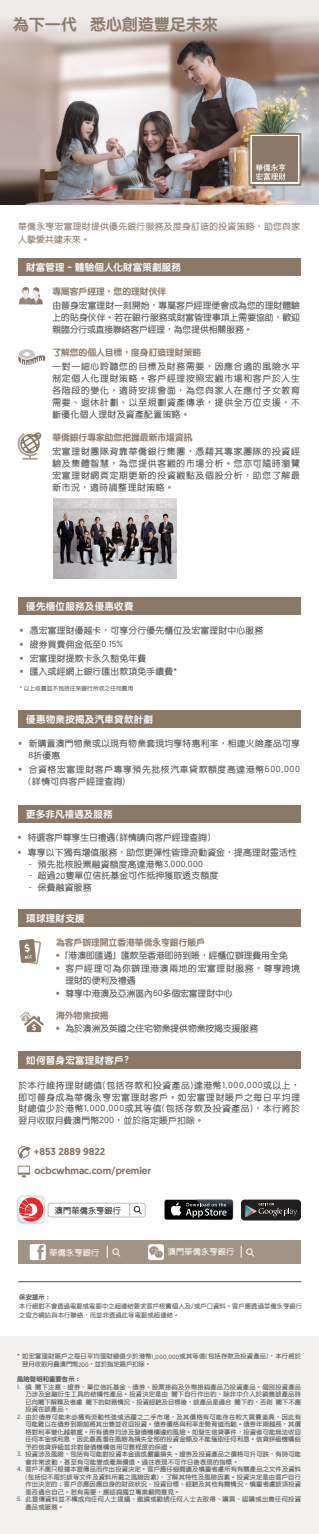
<style>
.page{position:relative;width:319px;height:1534px;background:#fff}
.page>*{position:absolute;margin:0;border:0;box-sizing:border-box;transform-origin:0 0}
.t1{font:15.62px "ST Yuanti TC Bold";letter-spacing:.025em;color:#8b7866}
.t2{font:500 10px/18.9px "Geomanist";color:#817162}
.t3{font:9.38px "ST Yuanti TC Bold";letter-spacing:.025em;color:#fff}
.t4{font:8.75px/11.9px "ST Yuanti TC Regular";letter-spacing:.025em;color:#4d4d4f;text-align:justify}
.t5{font:8.75px "ST Yuanti TC Regular";color:#4d4d4f}
.t6{font:8.75px/11.2px "ST Yuanti TC Regular";letter-spacing:.08em;color:#4d4d4f}
.t7{font:8.75px "ST Yuanti TC Bold";color:#8b7866}
.t8{font:8.75px/12.5px "ST Yuanti TC Regular";letter-spacing:.04em;color:#8b7866}
.t9{font:8.12px "ST Yuanti TC Regular";letter-spacing:.02em;color:#fff}
.t10{font:8.12px "ST Yuanti TC Regular";letter-spacing:.02em;color:#231f20}
.t11{font:6.25px/7.5px "ST Yuanti TC Regular";letter-spacing:.035em;color:#4d4d4f}
.t12{font:6.25px/8.8px "ST Yuanti TC Regular";letter-spacing:.015em;color:#4e4e50}
.t13{font:6.25px "ST Yuanti TC Bold";letter-spacing:.025em;color:#4e4e50}
.t14{font:5.62px "ST Yuanti TC Regular";letter-spacing:.025em;color:#4d4d4f}
.t15{font:5.56px "ST Yuanti TC Bold";color:#fff}
.s1{font-family:"Geomanist";color:#8b7866}
.s2{font-family:"Geomanist"}
</style>
<div class="page">
<img style="left:0;top:47px;width:319px;height:158px">
<svg style="left:0;top:0;width:319px;height:47px"></svg>
<div style="left:0;top:1335px;width:319px;height:198px;background:#f2f1ef"></div>
<div style="left:18px;top:258px;width:282px;height:18px;background:#8b7866"></div>
<div style="left:241px;top:1199px;width:60px;height:21px;background:#221f1f;border-radius:4px"></div>
<svg style="left:245px;top:1203px;width:52px;height:14px"></svg>
<svg style="left:18px;top:1146px;width:12px;height:12px"></svg>
<svg style="left:18px;top:1165px;width:12px;height:8px"></svg>
<div style="left:18px;top:1240px;width:283px;height:23px;background:#a29384"></div>
<svg style="left:164px;top:1199px;width:69px;height:20px"></svg>
<div style="left:165px;top:1199px;width:67px;height:20px;background:#010101;border-radius:2px"></div>
<svg style="left:170px;top:1199px;width:63px;height:18px"></svg>
<div style="left:48px;top:1202px;width:98px;height:15px;border:1px solid #bbbdbf;border-radius:3px"></div>
<svg style="left:129px;top:1203px;width:13px;height:13px"></svg>
<img style="left:16px;top:1173px;width:51px;height:51px">
<svg style="left:18px;top:1196px;width:26px;height:26px"></svg>
<svg style="left:148px;top:1244px;width:16px;height:15px"></svg>
<svg style="left:107px;top:1245px;width:13px;height:12px"></svg>
<svg style="left:241px;top:1245px;width:13px;height:12px"></svg>
<svg style="left:30px;top:1244px;width:16px;height:15px"></svg>
<hr style="left:18px;top:1281px;width:283px;height:1px;background:#4e4e50">
<svg style="left:248px;top:133px;width:53px;height:53px"></svg>
<div style="left:18px;top:710px;width:282px;height:18px;background:#8b7866"></div>
<div style="left:18px;top:909px;width:282px;height:18px;background:#8b7866"></div>
<div style="left:18px;top:1051px;width:282px;height:18px;background:#8b7866"></div>
<div style="left:18px;top:804px;width:282px;height:18px;background:#8b7866"></div>
<div style="left:18px;top:597px;width:282px;height:18px;background:#8b7866"></div>
<img style="left:54px;top:498px;width:123px;height:80px">
<svg style="left:19px;top:287px;width:24px;height:17px"></svg>
<svg style="left:18px;top:349px;width:27px;height:16px"></svg>
<svg style="left:17px;top:432px;width:25px;height:28px"></svg>
<svg style="left:19px;top:939px;width:22px;height:25px"></svg>
<svg style="left:20px;top:1011px;width:24px;height:21px"></svg>
<h1 class="t1" style="left:13px;top:13px;width:206px">為下一代 悉心創造豐足未來</h1>
<h3 class="t8" style="left:18px;top:220px;width:283px">華僑永亨宏富理財提供優先銀行服務及度身訂造的投資策略︐助您與家人摰愛共建未來︒</h3>
<h3 class="t3" style="left:26px;top:260px;width:156px">財富管理 - 體驗個人化財富策劃服務</h3>
<p class="t15" style="left:37px;top:432px;width:4px">?</p>
<h3 class="t7" style="left:52px;top:285px;width:115px">專屬客戶經理︐您的理財伙伴</h3>
<h3 class="t4" style="left:52px;top:299px;width:249px">由晉身宏富理財一刻開始︐專屬客戶經理便會成為您的理財體驗上的貼身伙伴︒若在銀行服務或財富管理事項上需要協助︐歡迎親臨分行或直接聯絡客戶經理︐為您提供相關服務︒</h3>
<h3 class="t7" style="left:52px;top:346px;width:150px">了解您的個人目標︐度身訂造理財策略</h3>
<h3 class="t4" style="left:52px;top:360px;width:249px">一對一細心聆聽您的目標及財務需要︐因應合適的風險水平制定個人化理財策略︒客戶經理按照宏觀市場和客戶於人生各階段的變化︐適時安排會面︐為您與家人在應付子女教育需要︑退休計劃︑以至規劃資產傳承︐提供全方位支援︐不斷優化個人理財及資產配置策略︒</h3>
<h3 class="t7" style="left:52px;top:431px;width:141px">華僑銀行專家助您把握最新市場資訊</h3>
<h3 class="t4" style="left:52px;top:445px;width:249px">宏富理財團隊背靠華僑銀行集團︐憑藉其專家團隊的投資經驗及集體智慧︐為您提供客觀的市場分析︒您亦可隨時瀏覽宏富理財網頁定期更新的投資觀點及個股分析︐助您了解最新市況︐適時調整理財策略︒</h3>
<h3 class="t3" style="left:26px;top:598px;width:109px;rotate:1deg">優先櫃位服務及優惠收費</h3>
<h3 class="t4" style="left:20px;top:624px;width:245px"><span class="s1">•</span> 憑宏富理財優越卡︐可享分行優先櫃位及宏富理財中心服務</h3>
<h3 class="t4" style="left:20px;top:638px;width:105px"><span class="s1">•</span> 證券買賣佣金低至<span class="s2">0.15%</span></h3>
<h3 class="t4" style="left:20px;top:651px;width:128px"><span class="s1">•</span> 宏富理財提款卡永久豁免年費</h3>
<h3 class="t4" style="left:20px;top:665px;width:159px"><span class="s1">•</span> 匯入或經網上銀行匯出款項免手續費*</h3>
<p class="t14" style="left:20px;top:684px;width:115px">* 以上收費並不包括往來銀行所收之任何費用</p>
<h3 class="t3" style="left:26px;top:711px;width:128px;rotate:1deg">優惠物業按揭及汽車貸款計劃</h3>
<h3 class="t4" style="left:29px;top:736px;width:273px;text-indent:-10px"><span class="s1">•</span> 新購置澳門物業或以現有物業套現均享特惠利率︐相連火險產品可享<br><span class="s2">8</span>折優惠</h3>
<h3 class="t6" style="left:29px;top:763px;width:273px;line-height:11.9px;text-indent:-10px"><span class="s1">•</span> 合資格宏富理財客戶專享預先批核汽車貸款額度高達港幣<span class="s2">600,000 </span>(詳情可與客戶經理查詢)</h3>
<h3 class="t3" style="left:26px;top:806px;width:88px">更多非凡禮遇及服務</h3>
<h3 class="t5" style="left:18px;top:831px;width:195px"><span class="s1">•</span> 特選客戶尊享生日禮遇(詳情請向客戶經理查詢)</h3>
<h3 class="t4" style="left:18px;top:845px;width:280px"><span class="s1">•</span> 專享以下獨有增值服務︐助您更彈性管理流動資金︐提高理財靈活性</h3>
<h3 class="t4" style="left:29px;top:857px;width:176px"><span class="s2">-</span> 預先批核股票融資額度高達港幣<span class="s2">3,000,000</span></h3>
<h3 class="t4" style="left:29px;top:869px;width:191px"><span class="s2">-</span> 超過<span class="s2">20</span>隻單位信託基金可作抵押獲取透支額度</h3>
<h3 class="t4" style="left:29px;top:881px;width:64px"><span class="s2">-</span> 保費融資服務</h3>
<h3 class="t3" style="left:26px;top:910px;width:60px;rotate:1deg">環球理財支援</h3>
<h3 class="t7" style="left:56px;top:935px;width:150px">為客戶辦理開立香港華僑永亨銀行賬戶</h3>
<h3 class="t5" style="left:56px;top:949px;width:233px"><span class="s1">•</span>「港澳即匯通」匯款至香港即時到賬︐經櫃位辦理費用全免</h3>
<h3 class="t6" style="left:65px;top:962px;width:236px;text-indent:-9px"><span class="s1">•</span> 客戶經理可為你辦理港澳兩地的宏富理財服務︐尊享跨境理財的便利及禮遇</h3>
<h3 class="t5" style="left:56px;top:986px;width:178px"><span class="s1">•</span> 尊享中港澳及亞洲區內<span class="s2">60</span>多個宏富理財中心</h3>
<h3 class="t7" style="left:56px;top:1008px;width:54px">海外物業按揭</h3>
<h3 class="t5" style="left:56px;top:1022px;width:203px"><span class="s1">•</span> 為於澳洲及英國之住宅物業提供物業按揭支援服務</h3>
<h3 class="t3" style="left:26px;top:1052px;width:104px;rotate:1deg">如何晉身宏富理財客戶?</h3>
<h3 class="t4" style="left:19px;top:1078px;width:283px">於本行維持理財總值(包括存款和投資產品)達港幣<span class="s2">1,000,000</span>或以上︐即可晉身成為華僑永亨宏富理財客戶︒如宏富理財賬戶之每日平均理財總值少於港幣<span class="s2">1,000,000</span>或其等值(包括存款及投資產品)︐本行將於翌月收取月費澳門幤<span class="s2">200</span>︐並於指定賬戶扣除︒</h3>
<h2 class="t2" style="left:34px;top:1141px;width:119px">+853 2889 9822 ocbcwhmac.com/premier</h2>
<h3 class="t10" style="left:55px;top:1204px;width:68px">澳門華僑永亨銀行</h3>
<h3 class="t9" style="left:50px;top:1246px;width:51px">華僑永亨銀行</h3>
<h3 class="t9" style="left:168px;top:1245px;width:68px">澳門華僑永亨銀行</h3>
<p class="t13" style="left:19px;top:1292px;width:33px">保安提示︓</p>
<p class="t12" style="left:19px;top:1301px;width:284px">本行絕對不會透過電郵或電郵中之超連結要求客戶核實個人及/或戶口資料︒客戶應透過華僑永亨銀行之官方網站與本行聯絡︐而並非透過此等電郵或超連結︒</p>
<p class="t11" style="left:22px;top:1351px;width:280px;line-height:8.1px;text-indent:-5px">* 如宏富理財賬戶之每日平均理財總值少於港幣1,000,000或其等值(包括存款及投資產品)︐本行將於翌月收取月費澳門幤<span class="s2">200</span>︐並於指定賬戶扣除︒</p>
<p class="t13" style="left:17px;top:1374px;width:65px">風險聲明和重要告示︓</p>
<p class="t11" style="left:25px;top:1382px;width:277px;text-align:justify;text-indent:-8px"><span class="s2">1.</span> 請閣下注意︓證券︑單位信託基金︑債券︑股票掛鈎及外幣掛鈎產品乃投資產品︒個別投資產品乃涉及金融衍生工具的結構性產品︒投資決定是由閣下自行作出的︐除非中介人於銷售該產品時已向閣下解釋及考慮閣下的財務情況︑投資經驗及目標後︐該產品是適合閣下的︐否則閣下不應投資在該產品︒</p>
<p class="t11" style="left:25px;top:1412px;width:277px;text-align:justify;text-indent:-8px"><span class="s2">2.</span> 由於債券可能未必擁有流動性強或活躍之二手市場︐及其價格有可能存在較大買賣差異︐因此有可能難以在債券到期前將其出售並收回投資︒債券價格與利率走勢背道而馳︒債券年期越長︐其價格對利率變化越敏感︒所有債券均涉及發債機構違約風險︒如發生信貸事件︐投資者可能無法收回任何本金或利息︐因此最高潛在風險為損失全部的投資金額及不能獲取任何利息︒信貸評級機構給予的信貸評級並非對發債機構信用可靠程度的保證︒</p>
<p class="t11" style="left:25px;top:1450px;width:277px;text-indent:-8px"><span class="s2">3.</span> 投資涉及風險︐包括有可能對投資本金造成嚴重損失︒證券及投資產品之價格可升可跌︐有時可能會非常波動︐甚至有可能變成毫無價值︒過往表現不可作日後表現的指標︒</p>
<p class="t11" style="left:25px;top:1465px;width:277px;text-align:justify;text-indent:-8px"><span class="s2">4.</span> 客戶不應只根據本宣傳品而作出投資決定︒客戶應仔細閱讀及慎重考慮所有有關產品之文件及資料(包括但不限於該等文件及資料所載之風險因素)︐了解其特性及風險因素︒投資決定是由客戶自行作出決定的︔客戶亦應因應自身的財政狀況︑投資目標︑經驗及其他有關情況︐慎重考慮該項投資是否適合自己︒若有需要︐應諮詢獨立專業顧問意見︒</p>
<p class="t11" style="left:25px;top:1495px;width:277px;text-indent:-8px"><span class="s2">5.</span> 此宣傳資料並不構成向任何人士提議︑邀請或勸誘任何人士去取得︑購買︑認購或出售任何投資產品或服務︒</p>
</div>
